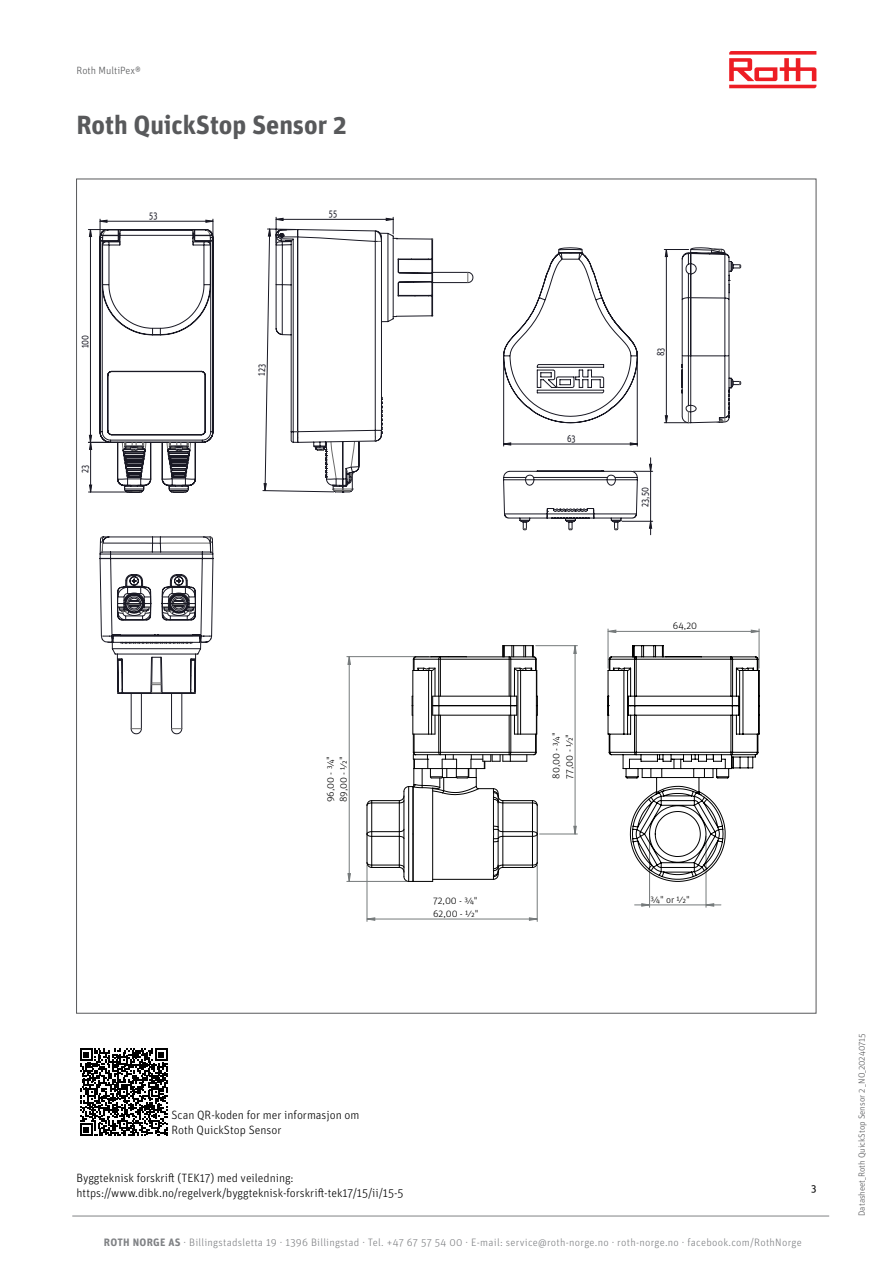
<style>
.page{position:relative;width:893px;height:1263px;background:#fff}
.page>*{position:absolute;margin:0;border:0;box-sizing:border-box;transform-origin:0 0}
.t1{font:700 26.25px "Unit OT";letter-spacing:-.005em;color:#58595b}
.t2{font:300 12px/14.4px "Unit OT";color:#000}
.t3{font:300 10.8px "Unit OT";letter-spacing:.025em;color:#808285}
.t4{font:300 10.5px "Unit OT";color:#58595b}
.t5{font:10.5px "Unit OT";color:#000}
.t6{font:10.2px "Unit OT";color:#191924;scale:.78 1}
.t7{font:300 9.9px/13px "Unit OT";color:#000}
.t8{font:300 9px "Unit OT";letter-spacing:-.005em;color:#58595b}
.s1{font-weight:700}
</style>
<div class="page">
<hr style="left:72px;top:1216px;width:757px;height:1px;background:#808285">
<svg style="left:729px;top:51px;width:87px;height:37px"></svg>
<hr style="left:89px;top:492px;width:43px;height:1px;background:#191924">
<svg style="left:99px;top:247px;width:642px;height:482px"></svg>
<svg style="left:102px;top:542px;width:2px;height:10px"></svg>
<svg style="left:152px;top:683px;width:9px;height:2px"></svg>
<svg style="left:688px;top:411px;width:1px;height:12px"></svg>
<svg style="left:720px;top:418px;width:6px;height:5px"></svg>
<svg style="left:264px;top:218px;width:403px;height:273px"></svg>
<svg style="left:503px;top:442px;width:135px;height:3px"></svg>
<svg style="left:633px;top:458px;width:20px;height:77px"></svg>
<svg style="left:88px;top:219px;width:126px;height:273px"></svg>
<svg style="left:366px;top:630px;width:393px;height:291px"></svg>
<hr style="left:608px;top:631px;width:151px;height:1px;background:#757a7b">
<hr style="left:759px;top:629px;width:1px;height:39px;background:#757a7b">
<hr style="left:608px;top:629px;width:1px;height:39px;background:#757a7b">
<hr style="left:650px;top:905px;width:56px;height:1px;background:#757a7b">
<hr style="left:706px;top:836px;width:1px;height:71px;background:#757a7b">
<hr style="left:649px;top:836px;width:1px;height:71px;background:#757a7b">
<hr style="left:367px;top:919px;width:170px;height:1px;background:#757a7b">
<hr style="left:537px;top:865px;width:1px;height:56px;background:#757a7b">
<hr style="left:367px;top:865px;width:1px;height:56px;background:#757a7b">
<hr style="left:539px;top:834px;width:38px;height:1px;background:#757a7b">
<hr style="left:536px;top:645px;width:41px;height:1px;background:#757a7b">
<hr style="left:349px;top:657px;width:1px;height:224px;background:#757a7b">
<hr style="left:347px;top:881px;width:59px;height:1px;background:#757a7b">
<hr style="left:347px;top:656px;width:82px;height:1px;background:#757a7b">
<svg style="left:707px;top:904px;width:14px;height:2px"></svg>
<svg style="left:635px;top:904px;width:14px;height:2px"></svg>
<svg style="left:573px;top:645px;width:4px;height:189px"></svg>
<svg style="left:347px;top:873px;width:4px;height:9px"></svg>
<svg style="left:347px;top:656px;width:4px;height:9px"></svg>
<svg style="left:366px;top:645px;width:172px;height:237px"></svg>
<svg style="left:607px;top:645px;width:153px;height:237px"></svg>
<svg style="left:80px;top:1048px;width:87px;height:88px"></svg>
<svg style="left:258px;top:364px;width:8px;height:11px"></svg>
<p class="t4" style="left:77px;top:64px;width:66px">Roth MultiPex®</p>
<h1 class="t1" style="left:77px;top:107px;width:272px">Roth QuickStop Sensor 2</h1>
<p class="t6" style="left:78px;top:348px;width:19px;rotate:-90deg">100</p>
<p class="t6" style="left:78px;top:472px;width:12px;rotate:-90deg">23</p>
<p class="t6" style="left:149px;top:209px;width:12px">53</p>
<p class="t6" style="left:329px;top:207px;width:12px">55</p>
<p class="t7" style="left:324px;top:802px;width:47px;rotate:-90deg">96,00 - ¾"<br>89,00 - ½"</p>
<p class="t6" style="left:567px;top:432px;width:13px">63</p>
<p class="t7" style="left:550px;top:779px;width:48px;rotate:-90deg">80,00 - ¾"<br>77,00 - ½"</p>
<p class="t6" style="left:654px;top:356px;width:13px;rotate:-90deg">83</p>
<p class="t6" style="left:638px;top:507px;width:26px;rotate:-90deg">23,50</p>
<p class="t7" style="left:673px;top:619px;width:26px">64,20</p>
<p class="t7" style="left:433px;top:894px;width:47px">72,00 - ¾"<br>62,00 - ½"</p>
<p class="t7" style="left:651px;top:892px;width:41px">¾" or ½"</p>
<p class="t2" style="left:171px;top:1107px;width:190px;line-height:15px">Scan QR-koden for mer informasjon om<br>Roth QuickStop Sensor</p>
<p class="t2" style="left:77px;top:1171px;width:328px">Byggteknisk forskrift (TEK17) med veiledning: https://www.dibk.no/regelverk/byggteknisk-forskrift-tek17/15/ii/15-5</p>
<p class="t5" style="left:811px;top:1181px;width:7px">3</p>
<p class="t3" style="left:104px;top:1236px;width:699px"><span class="s1">ROTH NORGE AS</span> · Billingstadsletta 19 · 1396 Billingstad · Tel. +47 67 57 54 00 · E-mail: service@roth-norge.no · roth-norge.no · facebook.com/RothNorge</p>
<p class="t8" style="left:856px;top:1216px;width:184px;rotate:-90deg">Datasheet_Roth QuickStop Sensor 2 _NO_20240715</p>
</div>
